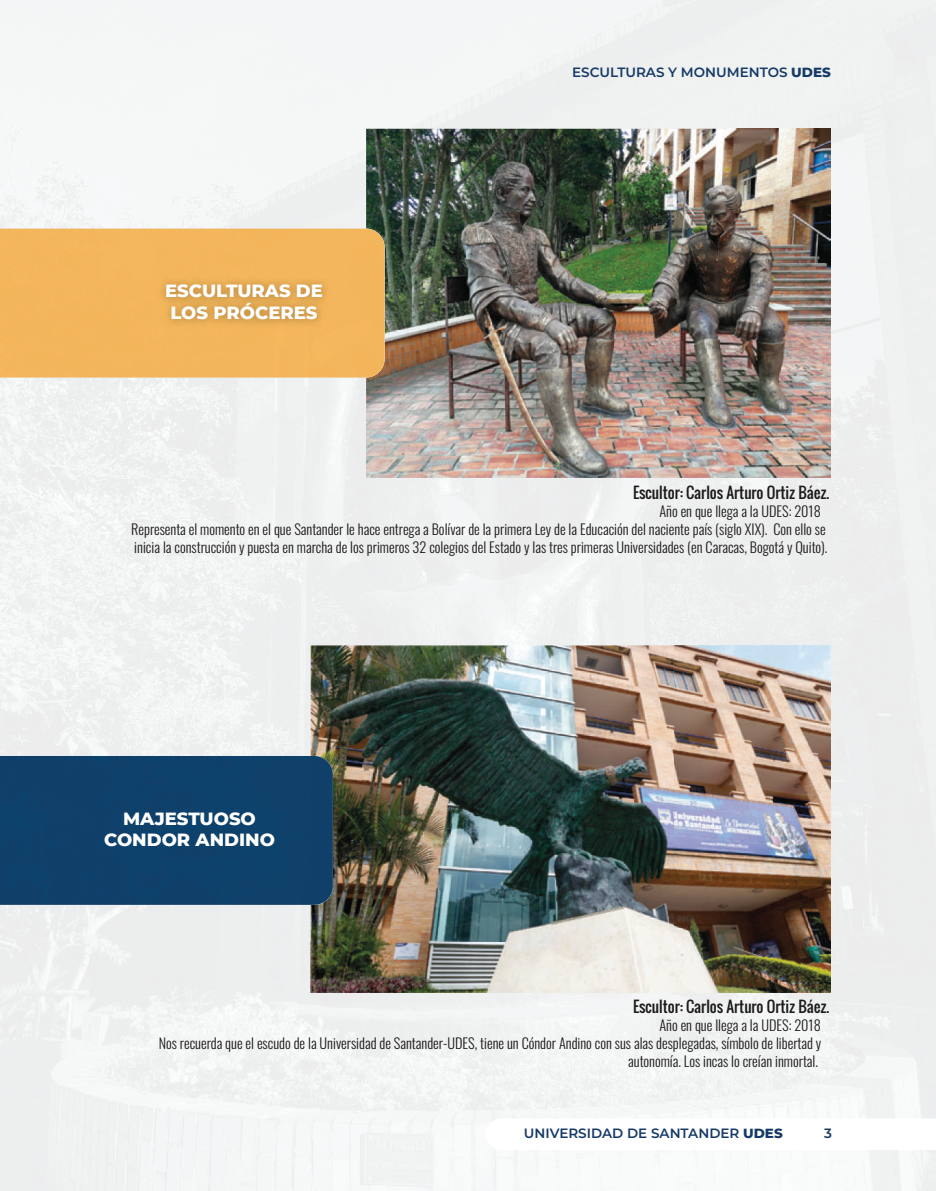
<style>
.page{position:relative;width:936px;height:1191px;background:#fff}
.page>*{position:absolute;margin:0;border:0;box-sizing:border-box;transform-origin:0 0}
.t1{font:800 18px/21.6px "Montserrat";color:#fff}
.t2{font:15px "Oswald";color:#1a1a18}
.t3{font:300 14.25px/18px "Oswald";color:#1a1a18}
.t4{font:600 13.5px "Montserrat";color:#153a67}
.s1{font-weight:800}
</style>
<div class="page">
<div style="left:415px;top:0;width:520px;height:153px;background:#f0f1f1"></div>
<img style="left:781px;top:153px;width:154px;height:1038px">
<div style="left:415px;top:477px;width:366px;height:168px;background:#eef0f0"></div>
<div style="left:310px;top:992px;width:471px;height:199px;background:#f4f5f6"></div>
<svg style="left:485px;top:1118px;width:450px;height:32px"></svg>
<img style="left:366px;top:129px;width:464px;height:348px">
<img style="left:310px;top:645px;width:520px;height:347px">
<div style="left:0;top:229px;width:382px;height:148px;background:#f3b55b"></div>
<div style="left:0;top:756px;width:332px;height:149px;background:#10416a"></div>
<img style="left:152px;top:269px;width:184px;height:67px">
<p class="t1" style="left:165px;top:279px;width:159px">ESCULTURAS DE<br>LOS PRÓCERES</p>
<p class="t4" style="left:572px;top:62px;width:260px">ESCULTURAS Y MONUMENTOS <span class="s1">UDES</span></p>
<p class="t2" style="left:633px;top:481px;width:198px">Escultor: Carlos Arturo Ortiz Báez.</p>
<p class="t3" style="left:131px;top:500px;width:697px;text-indent:528px">Año en que llega a la UDES: 2018<br>Representa el momento en el que Santander le hace entrega a Bolívar de la primera Ley de la Educación del naciente país (siglo XIX). Con ello se inicia la construcción y puesta en marcha de los primeros 32 colegios del Estado y las tres primeras Universidades (en Caracas, Bogotá y Quito).</p>
<p class="t1" style="left:104px;top:806px;width:172px;text-align:center">MAJESTUOSO<br>CONDOR ANDINO</p>
<p class="t2" style="left:633px;top:995px;width:198px">Escultor: Carlos Arturo Ortiz Báez.</p>
<p class="t3" style="left:159px;top:1015px;width:664px;text-align:right">Año en que llega a la UDES: 2018<br>Nos recuerda que el escudo de la Universidad de Santander-UDES, tiene un Cóndor Andino con sus alas desplegadas, símbolo de libertad y autonomía. Los incas lo creían inmortal.</p>
<p class="t4" style="left:524px;top:1123px;width:260px">UNIVERSIDAD DE SANTANDER <span class="s1">UDES</span></p>
<p class="t4" style="left:824px;top:1123px;width:9px">3</p>
</div>
